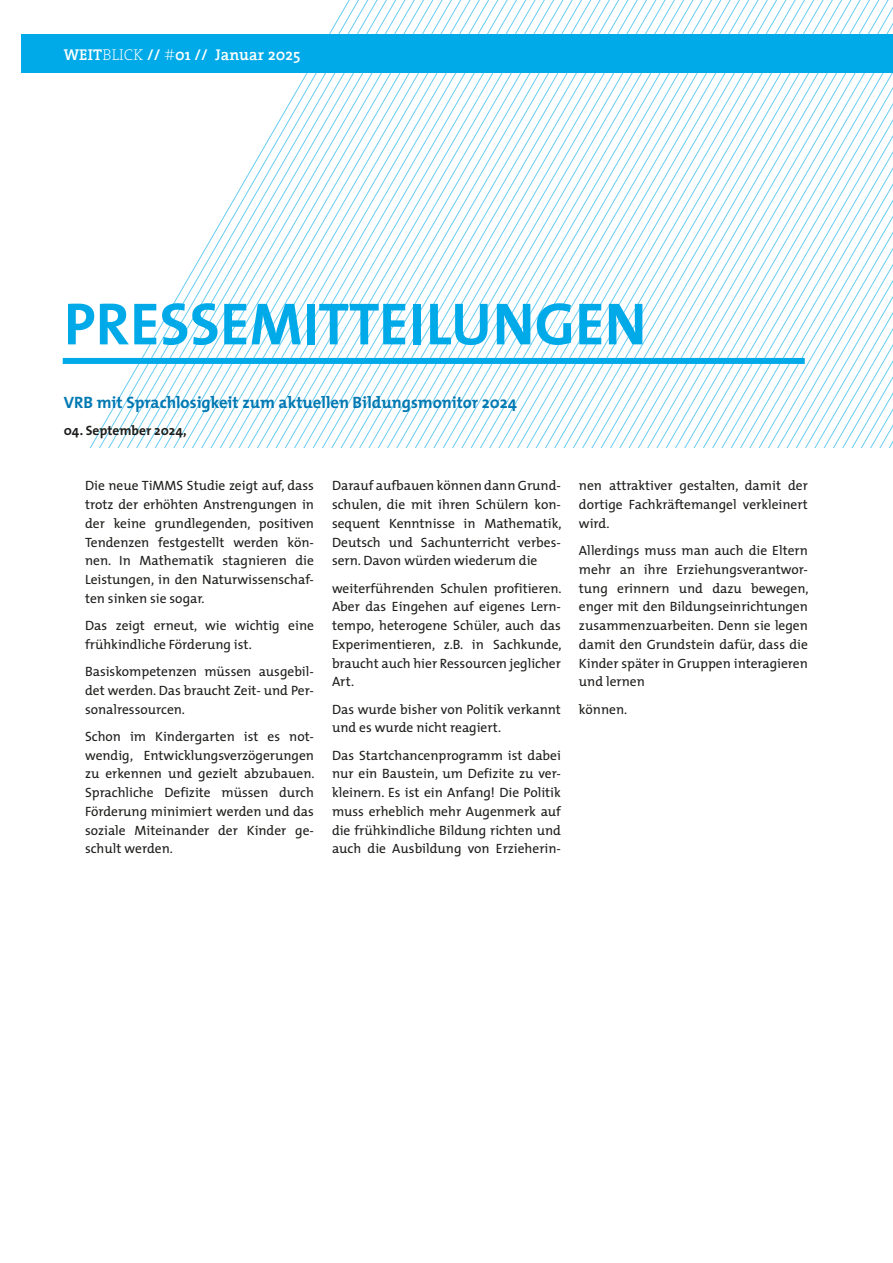
<style>
.page{position:relative;width:893px;height:1263px;background:#fff}
.page>*{position:absolute;margin:0;border:0;box-sizing:border-box;transform-origin:0 0}
.t1{font:700 60px "The Mix";color:#00aae8}
.t2{font:700 16.5px "The Mix";color:#0078b2}
.t3{font:600 15.75px "The Serif";letter-spacing:.01em;color:#fff}
.t4{font:13.5px/18.8px "The Mix";color:#1d1d1b;text-align:justify}
.t5{font:700 13.5px "The Mix";color:#1d1d1b}
.s1{font-weight:200}
</style>
<div class="page">
<svg style="left:21px;top:0;width:872px;height:448px"></svg>
<div style="left:21px;top:34px;width:872px;height:38px;background:#00aae8"></div>
<div style="left:63px;top:358px;width:742px;height:6px;background:#00aae8"></div>
<p class="t3" style="left:64px;top:42px;width:238px">WEIT<span class="s1">BLICK</span> // <span class="s1">#</span>01 // Januar 2025</p>
<p class="t1" style="left:64px;top:274px;width:584px">PRESSEMITTEILUNGEN</p>
<p class="t2" style="left:64px;top:389px;width:455px">VRB mit Sprachlosigkeit zum aktuellen Bildungsmonitor 2024</p>
<p class="t5" style="left:64px;top:420px;width:124px">04. September 2024,</p>
<p class="t4" style="left:85px;top:476px;width:230px">Die neue TiMMS Studie zeigt auf, dass trotz der erhöhten Anstrengungen in der keine grundlegenden, positiven Tendenzen festgestellt werden kön&shy;nen. In Mathematik stagnieren die Leistungen, in den Naturwissenschaf&shy;ten sinken sie sogar.</p>
<p class="t4" style="left:85px;top:616px;width:230px">Das zeigt erneut, wie wichtig eine frühkindliche Förderung ist.</p>
<p class="t4" style="left:85px;top:662px;width:230px">Basiskompetenzen müssen ausgebil&shy;det werden. Das braucht Zeit- und Per&shy;sonalressourcen.</p>
<p class="t4" style="left:85px;top:727px;width:231px">Schon im Kindergarten ist es not&shy;wendig, Entwicklungsverzögerungen zu erkennen und gezielt abzubauen.<br>Sprachliche Defizite müssen durch Förderung minimiert werden und das soziale Miteinander der Kinder ge&shy;schult werden.</p>
<p class="t4" style="left:332px;top:476px;width:231px">Darauf aufbauen können dann Grund&shy;schulen, die mit ihren Schülern kon&shy;sequent Kenntnisse in Mathematik, Deutsch und Sachunterricht verbes&shy;sern. Davon würden wiederum die</p>
<p class="t4" style="left:332px;top:578px;width:231px">weiterführenden Schulen profitieren.<br>Aber das Eingehen auf eigenes Lern&shy;tempo, heterogene Schüler, auch das Experimentieren, z.B. in Sachkunde, braucht auch hier Ressourcen jeglicher Art.</p>
<p class="t4" style="left:332px;top:699px;width:230px">Das wurde bisher von Politik verkannt und es wurde nicht reagiert.</p>
<p class="t4" style="left:332px;top:745px;width:230px">Das Startchancenprogramm ist dabei nur ein Baustein, um Defizite zu ver&shy;kleinern. Es ist ein Anfang! Die Politik muss erheblich mehr Augenmerk auf die frühkindliche Bildung richten und auch die Ausbildung von Erzieherin-</p>
<p class="t4" style="left:579px;top:476px;width:230px">nen attraktiver gestalten, damit der dortige Fachkräftemangel verkleinert wird.</p>
<p class="t4" style="left:579px;top:541px;width:231px">Allerdings muss man auch die Eltern mehr an ihre Erziehungsverantwor&shy;tung erinnern und dazu bewegen, enger mit den Bildungseinrichtungen zusammenzuarbeiten. Denn sie legen damit den Grundstein dafür, dass die Kinder später in Gruppen interagieren und lernen</p>
<p class="t4" style="left:579px;top:699px;width:50px">können.</p>
</div>
